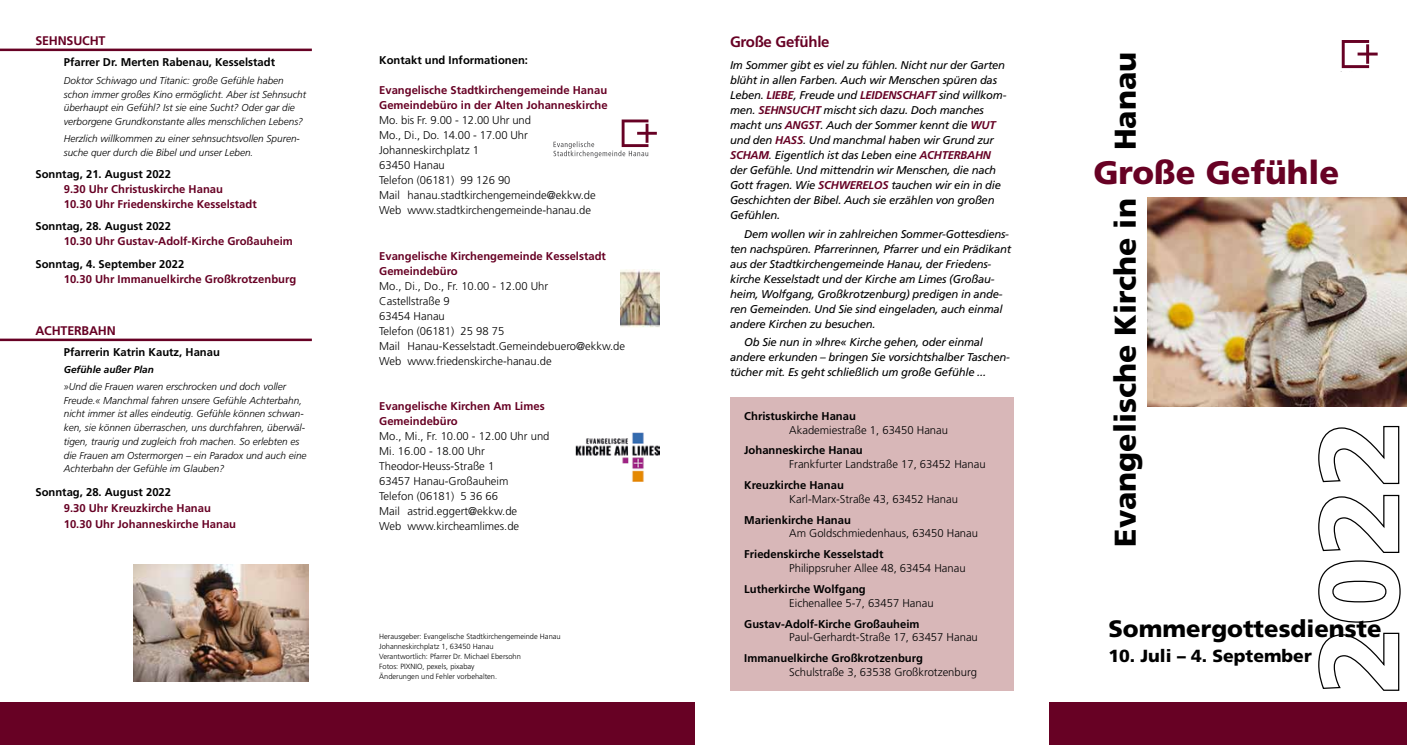
<style>
.page{position:relative;width:1407px;height:745px;background:#fff}
.page>*{position:absolute;margin:0;border:0;box-sizing:border-box;transform-origin:0 0}
.t1{font:900 32.5px "Frutiger LT";color:#670124}
.t2{font:900 30px "Frutiger LT";color:#000}
.t3{font:900 23.75px "Frutiger LT";color:#000}
.t4{font:900 17.5px "Frutiger LT";color:#000}
.t5{font:700 15px "Frutiger LT";letter-spacing:-.02em;color:#670124}
.t6{font:700 12.5px "Frutiger LT";letter-spacing:-.015em;color:#670124}
.t7{font:italic 11.25px/15px "Frutiger LT";letter-spacing:-.02em;color:#000}
.t8{font:300 11.25px/15px "Frutiger LT";color:#000}
.t9{font:700 11.25px "Frutiger LT";color:#000}
.t10{font:700 11.25px/15px "Frutiger LT";color:#670124}
.t11{font:italic 300 10px/13.8px "Frutiger LT";color:#000}
.t12{font:italic 700 10px "Frutiger LT";color:#000}
.t13{font:300 7.5px/10px "Frutiger LT";color:#000}
.s1{font-weight:700;color:#670124}
</style>
<div class="page">
<div style="left:0;top:702px;width:694px;height:42px;background:#670124"></div>
<div style="left:1049px;top:702px;width:358px;height:42px;background:#670124"></div>
<svg style="left:1340px;top:40px;width:37px;height:32px"></svg>
<img style="left:1147px;top:198px;width:260px;height:208px">
<svg style="left:1318px;top:632px;width:82px;height:59px"></svg>
<svg style="left:1318px;top:560px;width:83px;height:63px"></svg>
<svg style="left:1318px;top:494px;width:82px;height:59px"></svg>
<svg style="left:1318px;top:425px;width:82px;height:59px"></svg>
<hr style="left:0;top:338px;width:312px;height:3px;background:#670124">
<div style="left:730px;top:397px;width:283px;height:293px;background:#d8b7b8"></div>
<img style="left:620px;top:269px;width:39px;height:58px">
<svg style="left:553px;top:119px;width:104px;height:39px"></svg>
<img style="left:576px;top:432px;width:83px;height:49px">
<hr style="left:0;top:49px;width:312px;height:2px;background:#670124">
<img style="left:133px;top:564px;width:175px;height:116px">
<p class="t6" style="left:35px;top:33px;width:72px">SEHNSUCHT</p>
<p class="t9" style="left:64px;top:56px;width:213px">Pfarrer Dr. Merten Rabenau, Kesselstadt</p>
<p class="t11" style="left:64px;top:73px;width:244px">Doktor Schiwago und Titanic: große Gefühle haben schon immer großes Kino ermöglicht. Aber ist Sehnsucht überhaupt ein Gefühl? Ist sie eine Sucht? Oder gar die verborgene Grundkonstante alles menschlichen Lebens?</p>
<p class="t11" style="left:64px;top:132px;width:238px">Herzlich willkommen zu einer sehnsuchtsvollen Spuren&shy;suche quer durch die Bibel und unser Leben.</p>
<p class="t9" style="left:35px;top:168px;width:137px">Sonntag, 21. August 2022</p>
<p class="t10" style="left:64px;top:182px;width:194px">9.30 Uhr Christuskirche Hanau<br>10.30 Uhr Friedenskirche Kesselstadt</p>
<p class="t9" style="left:35px;top:220px;width:137px">Sonntag, 28. August 2022</p>
<p class="t10" style="left:64px;top:234px;width:231px">10.30 Uhr Gustav-Adolf-Kirche Großauheim</p>
<p class="t9" style="left:35px;top:257px;width:150px">Sonntag, 4. September 2022</p>
<p class="t10" style="left:64px;top:271px;width:234px">10.30 Uhr Immanuelkirche Großkrotzenburg</p>
<p class="t6" style="left:35px;top:323px;width:82px">ACHTERBAHN</p>
<p class="t9" style="left:64px;top:346px;width:158px">Pfarrerin Katrin Kautz, Hanau</p>
<p class="t12" style="left:64px;top:363px;width:92px">Gefühle außer Plan</p>
<p class="t11" style="left:64px;top:379px;width:244px">»Und die Frauen waren erschrocken und doch voller Freude.« Manchmal fahren unsere Gefühle Achterbahn, nicht immer ist alles eindeutig. Gefühle können schwan&shy;ken, sie können überraschen, uns durchfahren, überwäl&shy;tigen, traurig und zugleich froh machen. So erlebten es die Frauen am Ostermorgen – ein Paradox und auch eine Achterbahn der Gefühle im Glauben?</p>
<p class="t9" style="left:35px;top:485px;width:137px">Sonntag, 28. August 2022</p>
<p class="t10" style="left:64px;top:499px;width:174px;line-height:16.2px">9.30 Uhr Kreuzkirche Hanau<br>10.30 Uhr Johanneskirche Hanau</p>
<p class="t9" style="left:379px;top:54px;width:150px">Kontakt und Informationen:</p>
<p class="t10" style="left:379px;top:83px;width:230px">Evangelische Stadtkirchengemeinde Hanau<br>Gemeindebüro in der Alten Johanneskirche</p>
<p class="t8" style="left:379px;top:113px;width:218px">Mo. bis Fr. 9.00 - 12.00 Uhr und<br>Mo., Di., Do. 14.00 - 17.00 Uhr<br>Johanneskirchplatz 1<br>63450 Hanau<br>Telefon (06181) 99 126 90<br>Mail hanau.stadtkirchengemeinde@ekkw.de<br>Web www.stadtkirchengemeinde-hanau.de</p>
<p class="t10" style="left:379px;top:248px;width:228px">Evangelische Kirchengemeinde Kesselstadt<br>Gemeindebüro</p>
<p class="t8" style="left:379px;top:278px;width:247px">Mo., Di., Do., Fr. 10.00 - 12.00 Uhr<br>Castellstraße 9<br>63454 Hanau<br>Telefon (06181) 25 98 75<br>Mail Hanau-Kesselstadt.Gemeindebuero@ekkw.de<br>Web www.friedenskirche-hanau.de</p>
<p class="t10" style="left:379px;top:398px;width:167px">Evangelische Kirchen Am Limes<br>Gemeindebüro</p>
<p class="t8" style="left:379px;top:428px;width:172px">Mo., Mi., Fr. 10.00 - 12.00 Uhr und<br>Mi. 16.00 - 18.00 Uhr<br>Theodor-Heuss-Straße 1<br>63457 Hanau-Großauheim<br>Telefon (06181) 5 36 66<br>Mail astrid.eggert@ekkw.de<br>Web www.kircheamlimes.de</p>
<p class="t13" style="left:379px;top:631px;width:183px">Herausgeber: Evangelische Stadtkirchengemeinde Hanau Johanneskirchplatz 1, 63450 Hanau<br>Verantwortlich: Pfarrer Dr. Michael Ebersohn<br>Fotos: PIXNIO, pexels, pixabay<br>Änderungen und Fehler vorbehalten.</p>
<h3 class="t5" style="left:730px;top:33px;width:101px">Große Gefühle</h3>
<p class="t7" style="left:730px;top:57px;width:278px">Im Sommer gibt es viel zu fühlen. Nicht nur der Garten blüht in allen Farben. Auch wir Menschen spüren das Leben. <span class="s1">LIEBE</span>, Freude und <span class="s1">LEIDENSCHAFT</span> sind willkom&shy;men. <span class="s1">SEHNSUCHT</span> mischt sich dazu. Doch manches macht uns <span class="s1">ANGST</span>. Auch der Sommer kennt die <span class="s1">WUT </span>und den <span class="s1">HASS</span>. Und manchmal haben wir Grund zur <span class="s1">SCHAM</span>. Eigentlich ist das Leben eine <span class="s1">ACHTERBAHN </span>der Gefühle. Und mittendrin wir Menschen, die nach Gott fragen. Wie <span class="s1">SCHWERELOS</span> tauchen wir ein in die Geschichten der Bibel. Auch sie erzählen von großen Gefühlen.</p>
<p class="t7" style="left:730px;top:226px;width:283px;text-indent:14px">Dem wollen wir in zahlreichen Sommer-Gottesdiens&shy;ten nachspüren. Pfarrerinnen, Pfarrer und ein Prädikant aus der Stadtkirchengemeinde Hanau, der Friedens&shy;kirche Kesselstadt und der Kirche am Limes (Großau&shy;heim, Wolfgang, Großkrotzenburg) predigen in ande&shy;ren Gemeinden. Und Sie sind eingeladen, auch einmal andere Kirchen zu besuchen.</p>
<p class="t7" style="left:730px;top:334px;width:281px;text-indent:14px">Ob Sie nun in »Ihre« Kirche gehen, oder einmal andere erkunden – bringen Sie vorsichtshalber Taschen&shy;tücher mit. Es geht schließlich um große Gefühle ...</p>
<p class="t9" style="left:744px;top:409px;width:113px">Christuskirche Hanau</p>
<p class="t8" style="left:789px;top:422px;width:160px">Akademiestraße 1, 63450 Hanau</p>
<p class="t9" style="left:744px;top:443px;width:120px">Johanneskirche Hanau</p>
<p class="t8" style="left:789px;top:456px;width:198px">Frankfurter Landstraße 17, 63452 Hanau</p>
<p class="t9" style="left:744px;top:478px;width:101px">Kreuzkirche Hanau</p>
<p class="t8" style="left:789px;top:491px;width:170px">Karl-Marx-Straße 43, 63452 Hanau</p>
<p class="t9" style="left:744px;top:513px;width:108px">Marienkirche Hanau</p>
<p class="t8" style="left:789px;top:526px;width:190px">Am Goldschmiedenhaus, 63450 Hanau</p>
<p class="t9" style="left:744px;top:547px;width:141px">Friedenskirche Kesselstadt</p>
<p class="t8" style="left:789px;top:560px;width:178px">Philippsruher Allee 48, 63454 Hanau</p>
<p class="t9" style="left:744px;top:582px;width:123px">Lutherkirche Wolfgang</p>
<p class="t8" style="left:789px;top:595px;width:146px">Eichenallee 5-7, 63457 Hanau</p>
<p class="t9" style="left:744px;top:616px;width:177px">Gustav-Adolf-Kirche Großauheim</p>
<p class="t8" style="left:789px;top:629px;width:190px">Paul-Gerhardt-Straße 17, 63457 Hanau</p>
<p class="t9" style="left:744px;top:651px;width:180px">Immanuelkirche Großkrotzenburg</p>
<p class="t8" style="left:789px;top:664px;width:189px">Schulstraße 3, 63538 Großkrotzenburg</p>
<h2 class="t2" style="left:1107px;top:150px;width:100px;rotate:-90deg">Hanau</h2>
<h1 class="t1" style="left:1093px;top:153px;width:247px">Große Gefühle</h1>
<h2 class="t2" style="left:1107px;top:546px;width:349px;rotate:-90deg">Evangelische Kirche in</h2>
<h3 class="t3" style="left:1108px;top:614px;width:275px">Sommergottesdienste</h3>
<h3 class="t4" style="left:1108px;top:645px;width:205px">10. Juli – 4. September</h3>
</div>
